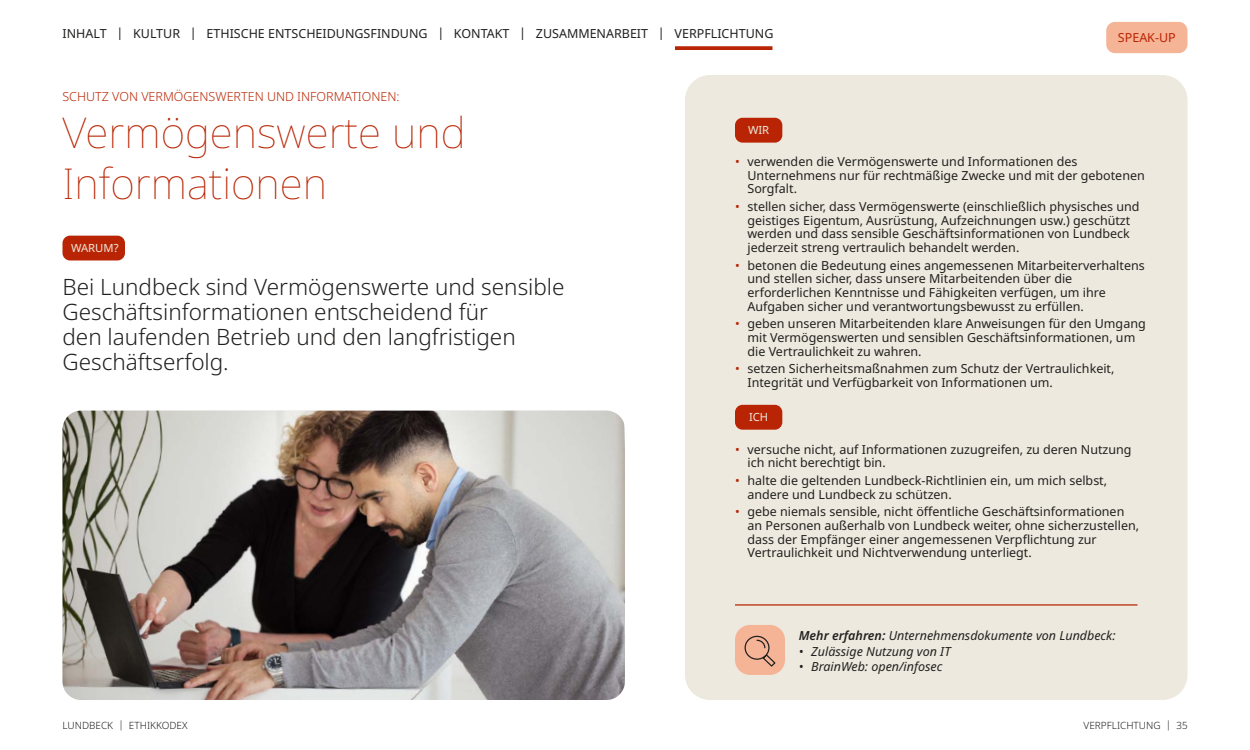
<style>
.page{position:relative;width:1250px;height:750px;background:#fff}
.page>*{position:absolute;margin:0;border:0;box-sizing:border-box;transform-origin:0 0}
.t1{font:100 42.5px/51px "Noto Sans";color:#b92504}
.t2{font:300 22.5px/25px "Noto Sans";color:#22201f}
.t3{font:12.5px/13.8px "Noto Sans";color:#22201f}
.t4{font:italic 12.5px "Noto Sans";color:#22201f}
.t5{font:300 12.5px "Noto Sans";color:#b92504}
.t6{font:12.5px "Noto Sans";color:#b92504}
.t7{font:11.25px "Noto Sans";color:#ede9de}
.t8{font:300 10px "Noto Sans";color:#22201f}
.s1{color:#b92504}
.s2{font-weight:600}
</style>
<div class="page">
<div style="left:1106px;top:22px;width:82px;height:31px;background:#f5b496;border-radius:9px"></div>
<svg style="left:675px;top:46px;width:97px;height:4px"></svg>
<div style="left:685px;top:75px;width:503px;height:625px;background:#ede9de;border-radius:25px"></div>
<div style="left:62px;top:236px;width:63px;height:24px;background:#b92504;border-radius:8px"></div>
<hr style="left:735px;top:604px;width:403px;height:2px;background:#b92504">
<div style="left:735px;top:625px;width:50px;height:50px;background:#f5b496;border-radius:15px"></div>
<svg style="left:744px;top:635px;width:32px;height:32px"></svg>
<div style="left:735px;top:405px;width:47px;height:25px;background:#b92504;border-radius:8px"></div>
<div style="left:735px;top:118px;width:47px;height:25px;background:#b92504;border-radius:8px"></div>
<img style="left:62px;top:411px;width:563px;height:289px">
<p class="t3" style="left:116px;top:27px;width:658px">| KULTUR | ETHISCHE ENTSCHEIDUNGSFINDUNG | KONTAKT | ZUSAMMENARBEIT | VERPFLICHTUNG</p>
<p class="t3" style="left:63px;top:27px;width:46px">INHALT</p>
<p class="t6" style="left:1118px;top:28px;width:59px">SPEAK-UP</p>
<p class="t5" style="left:62px;top:88px;width:339px">SCHUTZ VON VERMÖGENSWERTEN UND INFORMATIONEN:</p>
<h1 class="t1" style="left:62px;top:108px;width:405px">Vermögenswerte und<br>Informationen</h1>
<p class="t7" style="left:71px;top:240px;width:49px">WARUM?</p>
<h2 class="t2" style="left:62px;top:275px;width:504px">Bei Lundbeck sind Vermögenswerte und sensible Geschäftsinformationen entscheidend für<br>den laufenden Betrieb und den langfristigen Geschäftserfolg.</h2>
<p class="t8" style="left:62px;top:719px;width:127px">LUNDBECK | ETHIKKODEX</p>
<p class="t7" style="left:748px;top:122px;width:23px">WIR</p>
<p class="t3" style="left:748px;top:155px;width:399px;text-indent:-12px"><span class="s1">•</span> verwenden die Vermögenswerte und Informationen des<br>Unternehmens nur für rechtmäßige Zwecke und mit der gebotenen<br>Sorgfalt.</p>
<p class="t3" style="left:748px;top:200px;width:394px;text-indent:-12px"><span class="s1">•</span> stellen sicher, dass Vermögenswerte (einschließlich physisches und geistiges Eigentum, Ausrüstung, Aufzeichnungen usw.) geschützt werden und dass sensible Geschäftsinformationen von Lundbeck jederzeit streng vertraulich behandelt werden.</p>
<p class="t3" style="left:748px;top:259px;width:399px;text-indent:-12px"><span class="s1">•</span> betonen die Bedeutung eines angemessenen Mitarbeiterverhaltens und stellen sicher, dass unsere Mitarbeitenden über die erforderlichen Kenntnisse und Fähigkeiten verfügen, um ihre Aufgaben sicher und verantwortungsbewusst zu erfüllen.</p>
<p class="t3" style="left:748px;top:317px;width:400px;text-indent:-12px"><span class="s1">•</span> geben unseren Mitarbeitenden klare Anweisungen für den Umgang mit Vermögenswerten und sensiblen Geschäftsinformationen, um die Vertraulichkeit zu wahren.</p>
<p class="t3" style="left:748px;top:362px;width:368px;text-indent:-12px"><span class="s1">•</span> setzen Sicherheitsmaßnahmen zum Schutz der Vertraulichkeit,<br>Integrität und Verfügbarkeit von Informationen um.</p>
<p class="t7" style="left:749px;top:409px;width:21px">ICH</p>
<p class="t3" style="left:748px;top:443px;width:386px;text-indent:-12px"><span class="s1">•</span> versuche nicht, auf Informationen zuzugreifen, zu deren Nutzung ich nicht berechtigt bin.</p>
<p class="t3" style="left:748px;top:474px;width:361px;text-indent:-12px"><span class="s1">•</span> halte die geltenden Lundbeck-Richtlinien ein, um mich selbst, andere und Lundbeck zu schützen.</p>
<p class="t3" style="left:748px;top:505px;width:393px;text-indent:-12px"><span class="s1">•</span> gebe niemals sensible, nicht öffentliche Geschäftsinformationen an Personen außerhalb von Lundbeck weiter, ohne sicherzustellen, dass der Empfänger einer angemessenen Verpflichtung zur Vertraulichkeit und Nichtverwendung unterliegt.</p>
<p class="t4" style="left:799px;top:627px;width:318px"><span class="s2">Mehr erfahren:</span> Unternehmensdokumente von Lundbeck:</p>
<p class="t4" style="left:799px;top:642px;width:153px">• Zulässige Nutzung von IT</p>
<p class="t4" style="left:799px;top:658px;width:145px">• BrainWeb: open/infosec</p>
<p class="t8" style="left:1084px;top:719px;width:105px">VERPFLICHTUNG | 35</p>
</div>
